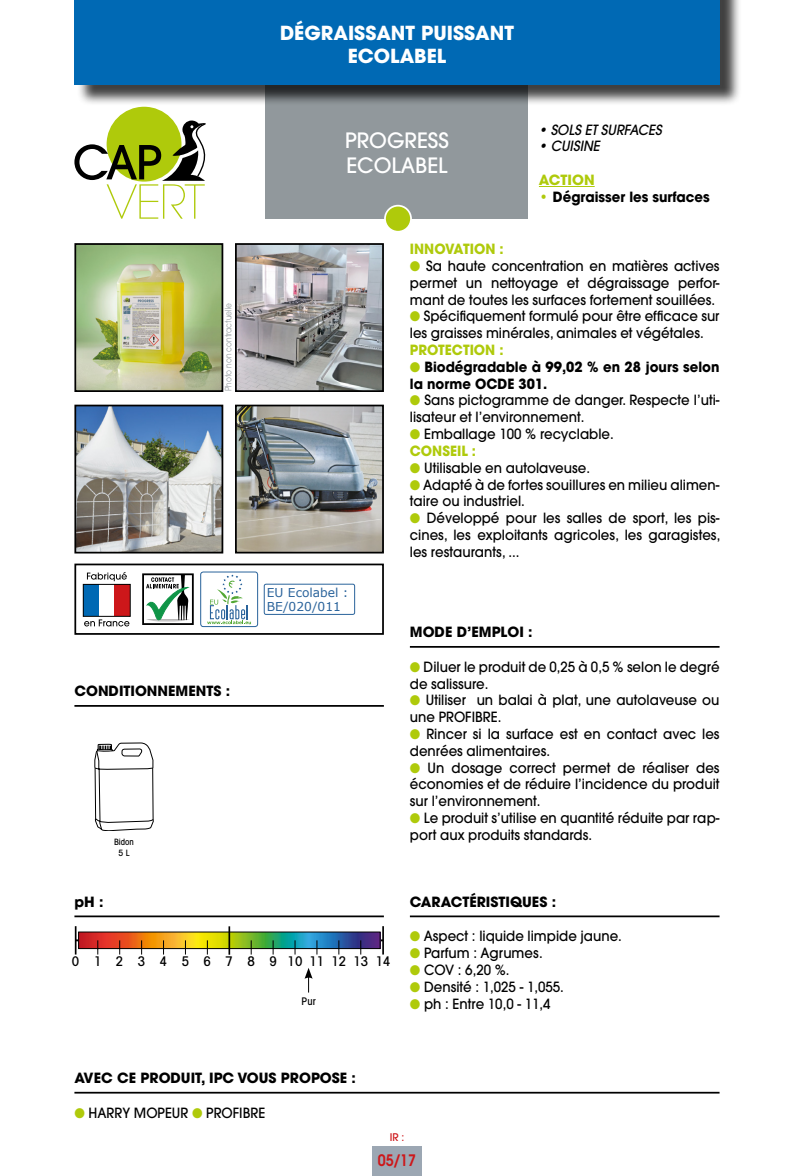
<style>
.page{position:relative;width:794px;height:1176px;background:#fff}
.page>*{position:absolute;margin:0;border:0;box-sizing:border-box;transform-origin:0 0}
.t1{font:500 21px "Avant Garde";color:#fff}
.t2{font:700 19.25px "Avant Garde";color:#fff}
.t3{font:600 15.75px "Avant Garde";color:#cd171a;scale:.9 1}
.t4{font:500 14px/16.8px "Avant Garde";color:#000;scale:.95 1}
.t5{font:700 14px "Avant Garde";color:#000}
.t6{font:700 14px/16.8px "Avant Garde";color:#000;scale:.95 1}
.t7{font:700 14px "Avant Garde";color:#afca0b;scale:.95 1}
.t8{font:italic 500 14px "Avant Garde";color:#000;scale:.95 1}
.t9{font:700 14px "Avant Garde";color:#afca0b}
.t10{font:500 condensed 13.3px "Avant Garde";letter-spacing:.265em;color:#000}
.t11{font:12.25px/14px "Verdana";color:#2a639b}
.t12{font:500 10.5px "Avant Garde";color:#cd171a}
.t13{font:500 condensed 10.5px "Avant Garde";color:#000}
.t14{font:8.75px "Avant Garde";color:#91989c;scale:.85 1}
.t15{font:500 condensed 8.75px "Avant Garde";color:#000}
.s1{color:#afca0b}
</style>
<div class="page">
<div style="left:74px;top:563px;width:310px;height:72px;border:2px solid #000"></div>
<div style="left:266px;top:79px;width:262px;height:140px;background:#91989c"></div>
<div style="left:77px;top:0;width:664px;height:106px;background:#000;opacity:.75"></div>
<div style="left:74px;top:0;width:645px;height:84px;background:#0069b4"></div>
<div style="left:372px;top:1146px;width:50px;height:30px;background:#9ca7b3"></div>
<div style="left:107px;top:107px;width:74px;height:75px;background:#afca0b;border-radius:50%"></div>
<svg style="left:74px;top:121px;width:132px;height:98px"></svg>
<div style="left:385px;top:206px;width:26px;height:26px;background:#afca0b;border-radius:50%"></div>
<div style="left:384px;top:205px;width:28px;height:28px;border:2px solid #fff;border-radius:50%"></div>
<hr style="left:74px;top:705px;width:310px;height:2px;background:#000">
<hr style="left:410px;top:646px;width:309px;height:2px;background:#000">
<hr style="left:410px;top:915px;width:309px;height:2px;background:#000">
<img style="left:77px;top:246px;width:143px;height:143px">
<div style="left:74px;top:243px;width:149px;height:149px;border:2px solid #000"></div>
<img style="left:77px;top:408px;width:143px;height:142px">
<div style="left:74px;top:405px;width:149px;height:148px;border:2px solid #000"></div>
<img style="left:238px;top:246px;width:143px;height:143px">
<div style="left:235px;top:243px;width:149px;height:149px;border:2px solid #000"></div>
<img style="left:238px;top:408px;width:143px;height:142px">
<div style="left:235px;top:405px;width:149px;height:148px;border:2px solid #000"></div>
<hr style="left:74px;top:1092px;width:645px;height:1px;background:#000">
<hr style="left:74px;top:915px;width:310px;height:2px;background:#000">
<hr style="left:76px;top:939px;width:307px;height:2px;background:#000">
<svg style="left:75px;top:926px;width:306px;height:29px"></svg>
<hr style="left:228px;top:926px;width:2px;height:28px;background:#000">
<hr style="left:382px;top:926px;width:2px;height:28px;background:#000">
<svg style="left:304px;top:968px;width:9px;height:24px"></svg>
<hr style="left:539px;top:186px;width:55px;height:1px;background:#afca0b">
<svg style="left:95px;top:743px;width:58px;height:88px"></svg>
<div style="left:83px;top:584px;width:16px;height:32px;background:#0069b4"></div>
<div style="left:115px;top:584px;width:15px;height:32px;background:#cd171a"></div>
<div style="left:83px;top:584px;width:48px;height:33px;border:1px solid #000"></div>
<svg style="left:87px;top:572px;width:40px;height:9px"></svg>
<svg style="left:84px;top:619px;width:45px;height:7px"></svg>
<div style="left:142px;top:573px;width:52px;height:52px;border:2px solid #000"></div>
<svg style="left:146px;top:574px;width:44px;height:51px"></svg>
<svg style="left:207px;top:572px;width:51px;height:53px"></svg>
<div style="left:200px;top:572px;width:58px;height:55px;border:1px solid #2a639b;border-radius:3px"></div>
<div style="left:264px;top:584px;width:91px;height:30px;border:1px solid #2a639b;border-radius:2px"></div>
<p class="t14" style="left:223px;top:391px;width:105px;rotate:-90deg">Photo non contractuelle</p>
<p class="t5" style="left:74px;top:682px;width:157px">CONDITIONNEMENTS :</p>
<p class="t15" style="left:114px;top:836px;width:21px">Bidon</p>
<p class="t15" style="left:118px;top:847px;width:13px">5 L</p>
<p class="t5" style="left:74px;top:892px;width:31px">pH :</p>
<p class="t2" style="left:280px;top:20px;width:235px">DÉGRAISSANT PUISSANT</p>
<p class="t2" style="left:348px;top:44px;width:100px">ECOLABEL</p>
<p class="t1" style="left:345px;top:128px;width:105px">PROGRESS</p>
<p class="t1" style="left:346px;top:153px;width:103px">ECOLABEL</p>
<p class="t8" style="left:539px;top:121px;width:131px">• SOLS ET SURFACES</p>
<p class="t8" style="left:539px;top:138px;width:66px">• CUISINE</p>
<p class="t9" style="left:539px;top:171px;width:57px">ACTION</p>
<p class="t6" style="left:539px;top:188px;width:181px"><span class="s1">•</span> Dégraisser les surfaces</p>
<p class="t11" style="left:267px;top:585px;width:83px">EU Ecolabel :<br>BE/020/011</p>
<p class="t7" style="left:410px;top:240px;width:100px">INNOVATION :</p>
<p class="t4" style="left:410px;top:257px;width:327px;text-align:justify"><span class="s1">●</span> Sa haute concentration en matières actives permet un nettoyage et dégraissage perfor&shy;mant de toutes les surfaces fortement souillées.</p>
<p class="t4" style="left:410px;top:308px;width:327px"><span class="s1">●</span> Spécifiquement formulé pour être efficace sur les graisses minérales, animales et végétales.</p>
<p class="t7" style="left:410px;top:341px;width:100px">PROTECTION :</p>
<p class="t6" style="left:410px;top:358px;width:327px"><span class="s1">●</span> Biodégradable à 99,02 % en 28 jours selon la norme OCDE 301.</p>
<p class="t4" style="left:410px;top:392px;width:327px"><span class="s1">●</span> Sans pictogramme de danger. Respecte l’uti&shy;lisateur et l’environnement.</p>
<p class="t4" style="left:410px;top:425px;width:216px"><span class="s1">●</span> Emballage 100 % recyclable.</p>
<p class="t7" style="left:410px;top:442px;width:71px">CONSEIL :</p>
<p class="t4" style="left:410px;top:459px;width:191px"><span class="s1">●</span> Utilisable en autolaveuse.</p>
<p class="t4" style="left:410px;top:476px;width:327px"><span class="s1">●</span> Adapté à de fortes souillures en milieu alimen&shy;taire ou industriel.</p>
<p class="t4" style="left:410px;top:509px;width:328px;text-align:justify"><span class="s1">●</span> Développé pour les salles de sport, les pis&shy;cines, les exploitants agricoles, les garagistes, les restaurants, ...</p>
<p class="t5" style="left:410px;top:623px;width:124px">MODE D’EMPLOI :</p>
<p class="t4" style="left:410px;top:658px;width:327px"><span class="s1">●</span> Diluer le produit de 0,25 à 0,5 % selon le degré de salissure.</p>
<p class="t4" style="left:410px;top:692px;width:327px"><span class="s1">●</span> Utiliser un balai à plat, une autolaveuse ou une PROFIBRE.</p>
<p class="t4" style="left:410px;top:725px;width:327px"><span class="s1">●</span> Rincer si la surface est en contact avec les denrées alimentaires.</p>
<p class="t4" style="left:410px;top:759px;width:327px;text-align:justify"><span class="s1">●</span> Un dosage correct permet de réaliser des économies et de réduire l’incidence du produit sur l’environnement.</p>
<p class="t4" style="left:410px;top:809px;width:327px"><span class="s1">●</span> Le produit s’utilise en quantité réduite par rap&shy;port aux produits standards.</p>
<p class="t5" style="left:410px;top:892px;width:148px">CARACTÉRISTIQUES :</p>
<p class="t10" style="left:72px;top:953px;width:320px">0 1 2 3 4 5 6 7 8 91011121314</p>
<p class="t13" style="left:301px;top:994px;width:16px">Pur</p>
<p class="t4" style="left:410px;top:928px;width:225px"><span class="s1">●</span> Aspect : liquide limpide jaune.</p>
<p class="t4" style="left:410px;top:944px;width:141px"><span class="s1">●</span> Parfum : Agrumes.</p>
<p class="t4" style="left:410px;top:961px;width:106px"><span class="s1">●</span> COV : 6,20 %.</p>
<p class="t4" style="left:410px;top:978px;width:164px"><span class="s1">●</span> Densité : 1,025 - 1,055.</p>
<p class="t4" style="left:410px;top:995px;width:150px"><span class="s1">●</span> ph : Entre 10,0 - 11,4</p>
<p class="t5" style="left:74px;top:1068px;width:283px">AVEC CE PRODUIT, IPC VOUS PROPOSE :</p>
<p class="t4" style="left:74px;top:1104px;width:202px"><span class="s1">●</span> HARRY MOPEUR <span class="s1">●</span> PROFIBRE</p>
<p class="t12" style="left:390px;top:1131px;width:16px">IR :</p>
<p class="t3" style="left:378px;top:1150px;width:44px">05/17</p>
</div>
